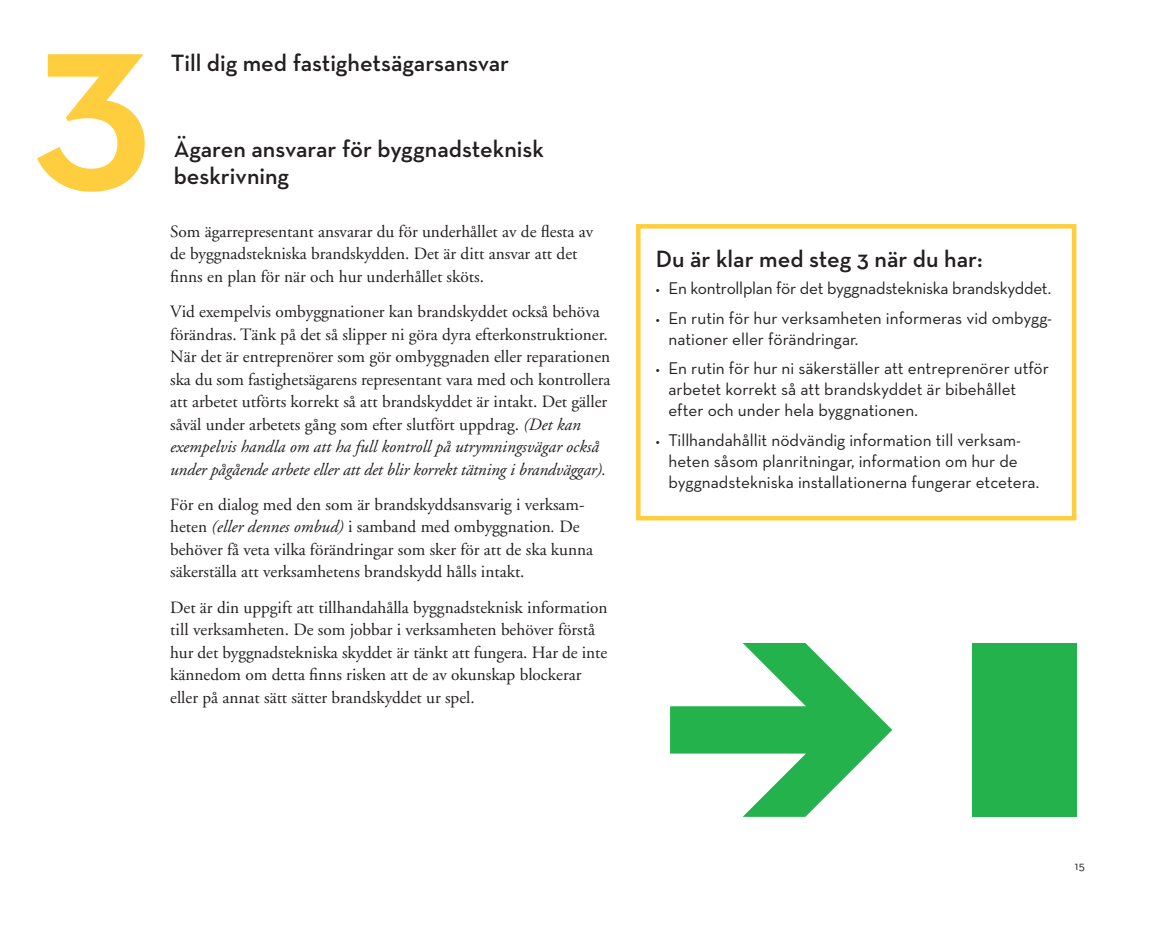
<style>
.page{position:relative;width:1170px;height:936px;background:#fff}
.page>*{position:absolute;margin:0;border:0;box-sizing:border-box;transform-origin:0 0}
.STOR_SIFFRA{font:700 255px "Neutra Disp";color:#fece3e}
.Underrub_16_pt{font:600 24px/27px "Neutra Text";color:#231f20}
.Bröd_11_5_pt{font:17.25px/22.5px "Adobe Garamond";color:#231f20}
.t1{font:17.25px/21px "Neutra Text";color:#231f20}
.t2{font:12.3px "Neutra Text";color:#231f20}
.s1{font-style:italic}
.s2{font-family:"Adobe Garamond";font-size:10.5px}
</style>
<div class="page">
<div style="left:636px;top:224px;width:440px;height:296px;border:4px solid #fece3e"></div>
<svg style="left:670px;top:643px;width:222px;height:173px"></svg>
<div style="left:971px;top:643px;width:105px;height:173px;background:#23b24b"></div>
<p class="STOR_SIFFRA" style="left:33px;top:-39px;width:120px">3</p>
<p class="Underrub_16_pt" style="left:171px;top:49px;width:340px">Till dig med fastighetsägarsansvar</p>
<p class="Underrub_16_pt" style="left:174px;top:135px;width:372px">Ägaren ansvarar för byggnadsteknisk beskrivning</p>
<p class="Bröd_11_5_pt" style="left:170px;top:220px;width:424px">Som ägarrepresentant ansvarar du för underhållet av de flesta av de byggnadstekniska brandskydden. Det är ditt ansvar att det finns en plan för när och hur underhållet sköts.</p>
<p class="Bröd_11_5_pt" style="left:170px;top:301px;width:442px">Vid exempelvis ombyggnationer kan brandskyddet också behöva förändras. Tänk på det så slipper ni göra dyra efterkonstruktioner.<br>När det är entreprenörer som gör ombyggnaden eller reparationen ska du som fastighetsägarens representant vara med och kontrollera att arbetet utförts korrekt så att brandskyddet är intakt. Det gäller såväl under arbetets gång som efter slutfört uppdrag. <span class="s1">(Det kan exempelvis handla om att ha full kontroll på utrymningsvägar också under pågående arbete eller att det blir korrekt tätning i brandväggar).</span></p>
<p class="Bröd_11_5_pt" style="left:170px;top:493px;width:424px">För en dialog med den som är brandskyddsansvarig i verksam&shy;heten <span class="s1">(eller dennes ombud)</span> i samband med ombyggnation<span class="s1">.</span> De behöver få veta vilka förändringar som sker för att de ska kunna säkerställa att verksamhetens brandskydd hålls intakt.</p>
<p class="Bröd_11_5_pt" style="left:170px;top:596px;width:439px">Det är din uppgift att tillhandahålla byggnadsteknisk information till verksamheten. De som jobbar i verksamheten behöver förstå hur det byggnadstekniska skyddet är tänkt att fungera. Har de inte kännedom om detta finns risken att de av okunskap blockerar eller på annat sätt sätter brandskyddet ur spel.</p>
<p class="Underrub_16_pt" style="left:655px;top:244px;width:328px">Du är klar med steg 3 när du har:</p>
<p class="t1" style="left:655px;top:277px;width:397px"><span class="s2">•</span> En kontrollplan för det byggnadstekniska brandskyddet.</p>
<p class="t1" style="left:668px;top:307px;width:385px;text-indent:-13px"><span class="s2">•</span> En rutin för hur verksamheten informeras vid ombygg&shy;nationer eller förändringar.</p>
<p class="t1" style="left:668px;top:357px;width:382px;text-indent:-13px"><span class="s2">•</span> En rutin för hur ni säkerställer att entreprenörer utför arbetet korrekt så att brandskyddet är bibehållet efter och under hela byggnationen.</p>
<p class="t1" style="left:668px;top:429px;width:372px;text-indent:-13px"><span class="s2">•</span> Tillhandahållit nödvändig information till verksam&shy;heten såsom planritningar, information om hur de byggnadstekniska installationerna fungerar etcetera.</p>
<p class="t2" style="left:1074px;top:857px;width:11px">15</p>
</div>
